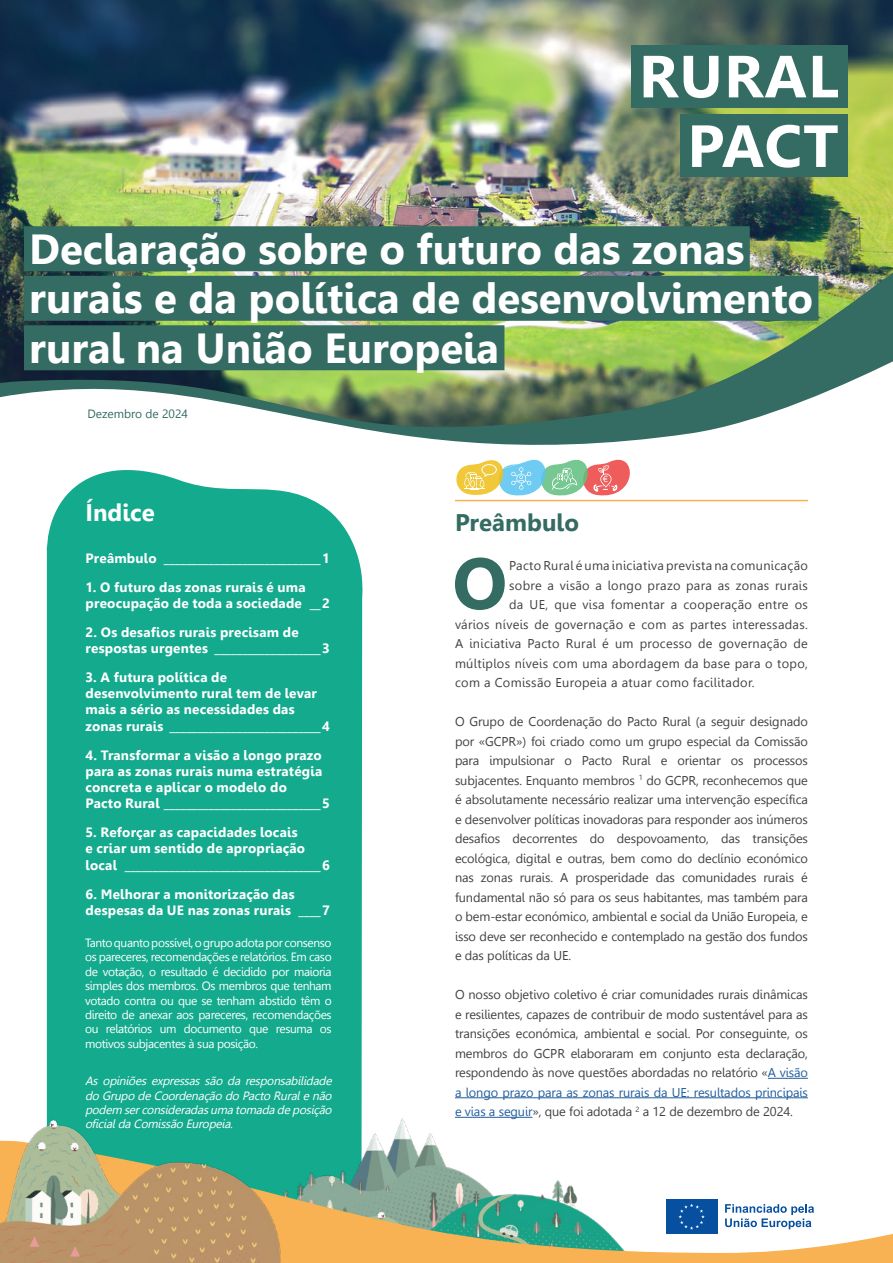
<style>
.page{position:relative;width:893px;height:1263px;background:#fff}
.page>*{position:absolute;margin:0;border:0;box-sizing:border-box;transform-origin:0 0}
.Body_JUSTIFIED_Capital{font:700 72.45px "Leelawadee";color:#346b62}
.Document_Title{font:700 42px/49.5px "Leelawadee";color:#fff}
.Title_-_level1{font:700 24px "Leelawadee";color:#346b62}
.TOC_Content{font:700 24px "Leelawadee";color:#fff}
.t1{font:700 13.5px/16.2px "Leelawadee";letter-spacing:.015em;color:#fff}
.Body_JUSTIFIED{font:12.75px/19.5px "Leelawadee";letter-spacing:-.01em;color:#414042;text-align:justify}
.Body_JUSTIFIED_Capital-2{font:12.75px "Leelawadee";letter-spacing:.025em;color:#414042}
.disclaimer{font:12px/14.4px "Leelawadee";letter-spacing:-.03em;color:#fff;text-align:justify}
.disclaimer-2{font:italic 12px/14.4px "Leelawadee";color:#fff;text-align:justify}
.t2{font:12px "Leelawadee";color:#346b62}
.t3{font:8.55px "Arial";color:#fff}
.s1{color:#215e9e}
</style>
<div class="page">
<img style="left:0;top:0;width:893px;height:257px">
<img style="left:0;top:257px;width:893px;height:91px">
<svg style="left:0;top:348px;width:893px;height:154px"></svg>
<div style="left:47px;top:747px;width:315px;height:363px;background:#14aa8e"></div>
<svg style="left:0;top:409px;width:381px;height:338px;fill:#14aa8e"></svg>
<img style="left:182px;top:1052px;width:520px;height:89px">
<svg style="left:287px;top:1141px;width:606px;height:122px"></svg>
<img style="left:0;top:1110px;width:287px;height:153px">
<div style="left:631px;top:45px;width:217px;height:63px;background:#346b62"></div>
<div style="left:680px;top:115px;width:168px;height:62px;background:#346b62"></div>
<svg style="left:644px;top:56px;width:74px;height:42px"></svg>
<svg style="left:729px;top:56px;width:77px;height:41px"></svg>
<svg style="left:813px;top:56px;width:25px;height:41px"></svg>
<svg style="left:692px;top:125px;width:146px;height:43px"></svg>
<div style="left:24px;top:226px;width:726px;height:45px;background:#346b62"></div>
<div style="left:24px;top:276px;width:794px;height:45px;background:#346b62"></div>
<div style="left:24px;top:325px;width:480px;height:45px;background:#346b62"></div>
<hr style="left:455px;top:500px;width:353px;height:1px;background:#f8b153">
<hr style="left:768px;top:1078px;width:40px;height:1px;background:#215e9e">
<hr style="left:455px;top:1097px;width:353px;height:1px;background:#215e9e">
<hr style="left:455px;top:1117px;width:77px;height:1px;background:#215e9e">
<svg style="left:455px;top:457px;width:176px;height:39px"></svg>
<h1 class="Document_Title" style="left:29px;top:225px;width:785px">Declaração sobre o futuro das zonas rurais e da política de desenvolvimento rural na União Europeia</h1>
<p class="t2" style="left:87px;top:407px;width:102px">Dezembro de 2024</p>
<h2 class="TOC_Content" style="left:86px;top:499px;width:71px">Índice</h2>
<p class="t1" style="left:86px;top:550px;width:246px">Preâmbulo ____________________________1</p>
<p class="t1" style="left:86px;top:579px;width:246px">1. O futuro das zonas rurais é uma preocupação de toda a sociedade __2</p>
<p class="t1" style="left:86px;top:624px;width:246px">2. Os desafios rurais precisam de respostas urgentes ___________________3</p>
<p class="t1" style="left:86px;top:669px;width:246px">3. A futura política de desenvolvimento rural tem de levar mais a sério as necessidades das zonas rurais ___________________________4</p>
<p class="t1" style="left:86px;top:747px;width:246px">4. Transformar a visão a longo prazo para as zonas rurais numa estratégia concreta e aplicar o modelo do<br>Pacto Rural ____________________________5</p>
<p class="t1" style="left:86px;top:824px;width:246px">5. Reforçar as capacidades locais<br>e criar um sentido de apropriação local ___________________________________6</p>
<p class="t1" style="left:86px;top:886px;width:246px">6. Melhorar a monitorização das despesas da UE nas zonas rurais ____7</p>
<p class="disclaimer" style="left:85px;top:936px;width:248px">Tanto quanto possível, o grupo adota por consenso os pareceres, recomendações e relatórios. Em caso de votação, o resultado é decidido por maioria simples dos membros. Os membros que tenham votado contra ou que se tenham abstido têm o direito de anexar aos pareceres, recomendações ou relatórios um documento que resuma os motivos subjacentes à sua posição.</p>
<p class="disclaimer-2" style="left:85px;top:1074px;width:251px">As opiniões expressas são da responsabilidade do Grupo de Coordenação do Pacto Rurale não podem serconsideradasumatomadade posição oficialdaComissão Europeia.</p>
<p class="t3" style="left:603px;top:473px;width:6px">€</p>
<h2 class="Title_-_level1" style="left:455px;top:509px;width:125px">Preâmbulo</h2>
<p class="Body_JUSTIFIED_Capital" style="left:452px;top:542px;width:56px">O</p>
<p class="Body_JUSTIFIED_Capital-2" style="left:509px;top:558px;width:300px">Pacto Rural é uma iniciativa prevista na comunicação</p>
<p class="Body_JUSTIFIED_Capital-2" style="left:509px;top:578px;width:300px">sobre a visão a longo prazo para as zonas rurais</p>
<p class="Body_JUSTIFIED_Capital-2" style="left:509px;top:597px;width:300px">da UE, que visa fomentar a cooperação entre os</p>
<p class="Body_JUSTIFIED_Capital-2" style="left:455px;top:617px;width:354px">vários níveis de governação e com as partes interessadas.</p>
<p class="Body_JUSTIFIED_Capital-2" style="left:455px;top:636px;width:354px">A iniciativa Pacto Rural é um processo de governação de</p>
<p class="Body_JUSTIFIED_Capital-2" style="left:455px;top:656px;width:354px">múltiplos níveis com uma abordagem da base para o topo,</p>
<p class="Body_JUSTIFIED_Capital-2" style="left:455px;top:675px;width:301px">com a Comissão Europeia a atuar como facilitador.</p>
<p class="Body_JUSTIFIED" style="left:455px;top:712px;width:354px">O Grupo de Coordenação do Pacto Rural (a seguir designado por «GCPR») foi criado como um grupo especial da Comissão para impulsionar o Pacto Rural e orientar os processos subjacentes. Enquanto membros <sup>1</sup> do GCPR, reconhecemos que é absolutamente necessário realizar uma intervenção específica e desenvolver políticas inovadoras para responder aos inúmeros desafios decorrentes do despovoamento, das transições ecológica, digital e outras, bem como do declínio económico nas zonas rurais. A prosperidade das comunidades rurais é fundamental não só para os seus habitantes, mas também para o bem-estar económico, ambiental e social da União Europeia, e isso deve ser reconhecido e contemplado na gestão dos fundos e das políticas da UE.</p>
<p class="Body_JUSTIFIED" style="left:455px;top:985px;width:354px">O nosso objetivo coletivo é criar comunidades rurais dinâmicas e resilientes, capazes de contribuir de modo sustentável para as transições económica, ambiental e social. Por conseguinte, os membros do GCPR elaboraram em conjunto esta declaração, respondendo às nove questões abordadas no relatório «<span class="s1">A visão a longo prazo para as zonas rurais da UE: resultados principais e vias a seguir</span>», que foi adotada <sup>2</sup> a 12 de dezembro de 2024.</p>
</div>
